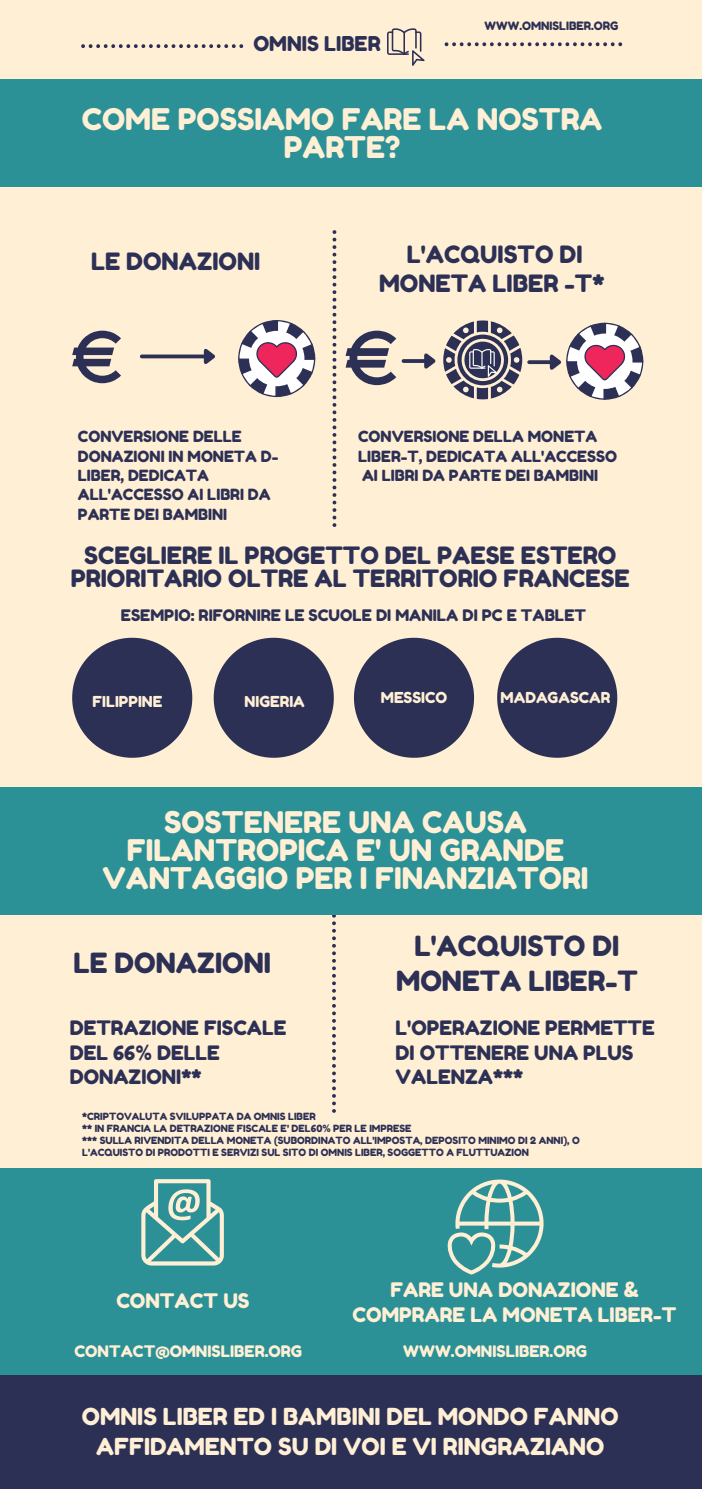
<style>
.page{position:relative;width:702px;height:1489px;background:#fff}
.page>*{position:absolute;margin:0;border:0;box-sizing:border-box;transform-origin:0 0}
.t1{font:29.75px/28.2px "Fredoka One";color:#ffefd5;text-align:center}
.t2{font:27.75px "Fredoka One";color:#2d3055}
.t3{font:23.75px/22.2px "Fredoka One";color:#2d3055;text-align:center}
.t4{font:23.5px/29px "Fredoka One";color:#ffefd5;text-align:center}
.t5{font:20.5px "Fredoka One";color:#2d3055}
.t6{font:20px "Fredoka One";color:#ffefd5}
.t7{font:19.75px/24.5px "Fredoka One";color:#2d3055}
.t8{font:16px "Fredoka One";color:#2d3055}
.t9{font:16px "Fredoka One";color:#ffefd5}
.t10{font:15.5px/19.2px "Fredoka One";color:#2d3055}
.t11{font:15px "Fredoka One";color:#ffefd5}
.t12{font:11.5px "Fredoka One";color:#2d3055}
.t13{font:10px/12px "Fredoka One";color:#2d3055}
</style>
<div class="page">
<div style="left:0;top:1157px;width:701px;height:226px;background:#2b9196"></div>
<div style="left:0;top:1374px;width:701px;height:115px;background:#2d3055"></div>
<div style="left:0;top:0;width:701px;height:558px;background:#ffefd5"></div>
<div style="left:0;top:80px;width:701px;height:107px;background:#2b9196"></div>
<div style="left:0;top:803px;width:701px;height:365px;background:#ffefd5"></div>
<div style="left:0;top:559px;width:701px;height:244px;background:#ffefd5"></div>
<svg style="left:332px;top:230px;width:4px;height:297px"></svg>
<svg style="left:332px;top:915px;width:4px;height:198px"></svg>
<svg style="left:142px;top:354px;width:58px;height:4px"></svg>
<svg style="left:200px;top:348px;width:15px;height:16px"></svg>
<svg style="left:72px;top:331px;width:49px;height:52px"></svg>
<svg style="left:345px;top:331px;width:51px;height:54px"></svg>
<svg style="left:529px;top:360px;width:17px;height:4px"></svg>
<svg style="left:141px;top:1179px;width:83px;height:86px"></svg>
<svg style="left:447px;top:1179px;width:96px;height:95px"></svg>
<svg style="left:238px;top:320px;width:77px;height:77px"></svg>
<svg style="left:546px;top:323px;width:97px;height:77px"></svg>
<svg style="left:403px;top:359px;width:17px;height:4px"></svg>
<svg style="left:420px;top:320px;width:102px;height:79px"></svg>
<div style="left:0;top:787px;width:701px;height:128px;background:#2b9196"></div>
<svg style="left:72px;top:638px;width:120px;height:120px"></svg>
<svg style="left:213px;top:638px;width:120px;height:120px"></svg>
<svg style="left:354px;top:638px;width:120px;height:120px"></svg>
<svg style="left:497px;top:638px;width:120px;height:120px"></svg>
<svg style="left:81px;top:44px;width:162px;height:4px"></svg>
<svg style="left:444px;top:42px;width:177px;height:4px"></svg>
<svg style="left:387px;top:28px;width:37px;height:38px"></svg>
<hr style="left:403px;top:31px;width:2px;height:24px;background:#2d3055">
<p class="t5" style="left:253px;top:32px;width:129px">OMNIS LIBER</p>
<p class="t12" style="left:484px;top:19px;width:135px">WWW.OMNISLIBER.ORG</p>
<p class="t1" style="left:82px;top:105px;width:522px">COME POSSIAMO FARE LA NOSTRA<br>PARTE?</p>
<p class="t3" style="left:91px;top:250px;width:171px">LE DONAZIONI</p>
<p class="t10" style="left:78px;top:427px;width:202px">CONVERSIONE DELLE<br>DONAZIONI IN MONETA D-<br>LIBER, DEDICATA<br>ALL'ACCESSO AI LIBRI DA<br>PARTE DEI BAMBINI</p>
<p class="t3" style="left:379px;top:239px;width:226px;line-height:29.8px">L'ACQUISTO DI<br>MONETA LIBER -T*</p>
<p class="t10" style="left:358px;top:427px;width:260px">CONVERSIONE DELLA MONETA<br>LIBER-T, DEDICATA ALL'ACCESSO<br>AI LIBRI DA PARTE DEI BAMBINI</p>
<p class="t3" style="left:71px;top:544px;width:560px">SCEGLIERE IL PROGETTO DEL PAESE ESTERO<br>PRIORITARIO OLTRE AL TERRITORIO FRANCESE</p>
<p class="t8" style="left:121px;top:606px;width:466px">ESEMPIO: RIFORNIRE LE SCUOLE DI MANILA DI PC E TABLET</p>
<p class="t11" style="left:93px;top:692px;width:71px">FILIPPINE</p>
<p class="t11" style="left:244px;top:692px;width:62px">NIGERIA</p>
<p class="t11" style="left:380px;top:689px;width:68px">MESSICO</p>
<p class="t11" style="left:500px;top:689px;width:111px">MADAGASCAR</p>
<p class="t1" style="left:102px;top:807px;width:487px">SOSTENERE UNA CAUSA<br>FILANTROPICA E' UN GRANDE<br>VANTAGGIO PER I FINANZIATORI</p>
<p class="t2" style="left:73px;top:946px;width:199px">LE DONAZIONI</p>
<p class="t2" style="left:414px;top:929px;width:206px">L'ACQUISTO DI</p>
<p class="t2" style="left:396px;top:964px;width:243px">MONETA LIBER-T</p>
<p class="t7" style="left:70px;top:1016px;width:218px">DETRAZIONE FISCALE<br>DEL 66% DELLE<br>DONAZIONI**</p>
<p class="t7" style="left:395px;top:1016px;width:260px">L'OPERAZIONE PERMETTE<br>DI OTTENERE UNA PLUS<br>VALENZA***</p>
<p class="t13" style="left:82px;top:1110px;width:235px">*CRIPTOVALUTA SVILUPPATA DA OMNIS LIBER</p>
<p class="t13" style="left:82px;top:1122px;width:331px">** IN FRANCIA LA DETRAZIONE FISCALE E' DEL60% PER LE IMPRESE</p>
<p class="t13" style="left:82px;top:1134px;width:499px">*** SULLA RIVENDITA DELLA MONETA (SUBORDINATO ALL'IMPOSTA, DEPOSITO MINIMO DI 2 ANNI), O<br>L'ACQUISTO DI PRODOTTI E SERVIZI SUL SITO DI OMNIS LIBER, SOGGETTO A FLUTTUAZION</p>
<p class="t6" style="left:116px;top:1288px;width:135px">CONTACT US</p>
<p class="t9" style="left:74px;top:1341px;width:229px">CONTACT@OMNISLIBER.ORG</p>
<p class="t6" style="left:390px;top:1278px;width:250px">FARE UNA DONAZIONE &amp;</p>
<p class="t6" style="left:352px;top:1303px;width:325px">COMPRARE LA MONETA LIBER-T</p>
<p class="t9" style="left:403px;top:1341px;width:185px">WWW.OMNISLIBER.ORG</p>
<p class="t4" style="left:82px;top:1402px;width:538px">OMNIS LIBER ED I BAMBINI DEL MONDO FANNO<br>AFFIDAMENTO SU DI VOI E VI RINGRAZIANO</p>
</div>
